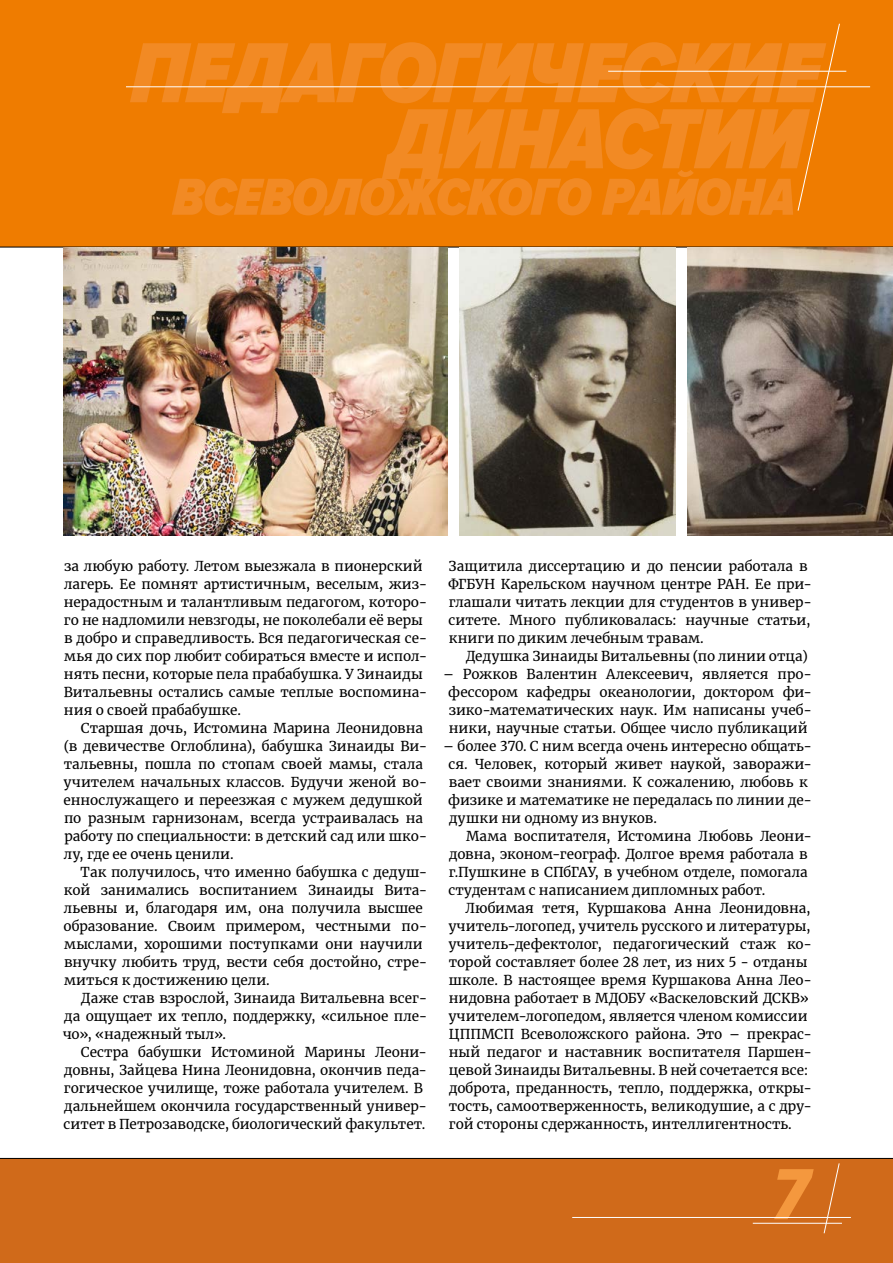
<style>
.page{position:relative;width:893px;height:1263px;background:#fff}
.page>*{position:absolute;margin:0;border:0;box-sizing:border-box;transform-origin:0 0}
.t1{font:italic 900 88.5px/66px "Proxima Nova Cond";letter-spacing:-.02em;color:#f28a24;text-align:right}
.t2{font:75px "Proxima Nova Cond Extrabld It";color:#f4983e}
.t3{font:italic 900 54px "Proxima Nova Cond";letter-spacing:-.02em;color:#f28a24}
.t4{font:13.5px/18px "Merriweather";color:#000}
</style>
<div class="page">
<div style="left:0;top:1158px;width:893px;height:105px;background:#d06a1a"></div>
<div style="left:0;top:0;width:893px;height:247px;background:#ef7c00"></div>
<hr style="left:126px;top:86px;width:744px;height:1px;background:#fff">
<hr style="left:608px;top:71px;width:238px;height:1px;background:#fff">
<div style="left:797px;top:23px;width:43px;height:188px;background:#ef7c00"></div>
<hr style="left:572px;top:1217px;width:279px;height:1px;background:#fff">
<hr style="left:753px;top:1223px;width:89px;height:1px;background:#fff">
<svg style="left:823px;top:1162px;width:17px;height:72px"></svg>
<img style="left:64px;top:247px;width:383px;height:288px">
<img style="left:459px;top:247px;width:216px;height:288px">
<img style="left:687px;top:247px;width:206px;height:288px">
<h1 class="t1" style="left:131px;top:43px;width:692px">ПЕДАГОГИЧЕСКИЕ<br>ДИНАСТИИ</h1>
<h3 class="t3" style="left:172px;top:166px;width:625px">ВСЕВОЛОЖСКОГО РАЙОНА</h3>
<p class="t4" style="left:64px;top:557px;width:365px">за любую работу. Летом выезжала в пионерский лагерь. Ее помнят артистичным, веселым, жиз&shy;нерадостным и талантливым педагогом, которо&shy;го не надломили невзгоды, не поколебали её веры в добро и справедливость. Вся педагогическая се&shy;мья до сих пор любит собираться вместе и испол&shy;нять песни, которые пела прабабушка. У Зинаиды Витальевны остались самые теплые воспомина&shy;ния о своей прабабушке.</p>
<p class="t4" style="left:64px;top:719px;width:365px;text-indent:17px">Старшая дочь, Истомина Марина Леонидовна (в девичестве Оглоблина), бабушка Зинаиды Ви&shy;тальевны, пошла по стопам своей мамы, стала учителем начальных классов. Будучи женой во&shy;еннослужащего и переезжая с мужем дедушкой по разным гарнизонам, всегда устраивалась на работу по специальности: в детский сад или шко&shy;лу, где ее очень ценили.</p>
<p class="t4" style="left:63px;top:863px;width:365px;text-indent:17px">Так получилось, что именно бабушка с дедуш&shy;кой занимались воспитанием Зинаиды Вита&shy;льевны и, благодаря им, она получила высшее образование. Своим примером, честными по&shy;мыслами, хорошими поступками они научили внучку любить труд, вести себя достойно, стре&shy;миться к достижению цели.</p>
<p class="t4" style="left:63px;top:989px;width:366px;text-align:justify;text-indent:18px">Даже став взрослой, Зинаида Витальевна всег&shy;да ощущает их тепло, поддержку, «сильное пле&shy;чо», «надежный тыл».</p>
<p class="t4" style="left:64px;top:1043px;width:365px;text-indent:17px">Сестра бабушки Истоминой Марины Леони&shy;довны, Зайцева Нина Леонидовна, окончив педа&shy;гогическое училище, тоже работала учителем. В дальнейшем окончила государственный универ&shy;ситет в Петрозаводске, биологический факультет.</p>
<p class="t4" style="left:448px;top:557px;width:365px">Защитила диссертацию и до пенсии работала в ФГБУН Карельском научном центре РАН. Ее при&shy;глашали читать лекции для студентов в универ&shy;ситете. Много публиковалась: научные статьи, книги по диким лечебным травам.</p>
<p class="t4" style="left:466px;top:647px;width:344px">Дедушка Зинаиды Витальевны (по линии отца)</p>
<p class="t4" style="left:443px;top:665px;width:370px;text-align:center">– Рожков Валентин Алексеевич, является про&shy;фессором кафедры океанологии, доктором фи&shy;зико-математических наук. Им написаны учеб&shy;ники, научные статьи. Общее число публикаций</p>
<p class="t4" style="left:448px;top:737px;width:365px;text-indent:-5px">– более 370. С ним всегда очень интересно общать&shy;ся. Человек, который живет наукой, заворажи&shy;вает своими знаниями. К сожалению, любовь к физике и математике не передалась по линии де&shy;душки ни одному из внуков.</p>
<p class="t4" style="left:448px;top:827px;width:365px;text-indent:18px">Мама воспитателя, Истомина Любовь Леони&shy;довна, эконом-географ. Долгое время работала в г.Пушкине в СПбГАУ, в учебном отделе, помогала студентам с написанием дипломных работ.</p>
<p class="t4" style="left:449px;top:899px;width:365px;text-indent:16px">Любимая тетя, Куршакова Анна Леонидовна, учитель-логопед, учитель русского и литературы, учитель-дефектолог, педагогический стаж ко&shy;торой составляет более 28 лет, из них 5 - отданы школе. В настоящее время Куршакова Анна Лео&shy;нидовна работает в МДОБУ «Васкеловский ДСКВ» учителем-логопедом, является членом комиссии ЦППМСП Всеволожского района. Это – прекрас&shy;ный педагог и наставник воспитателя Паршен&shy;цевой Зинаиды Витальевны. В ней сочетается все: доброта, преданность, тепло, поддержка, откры&shy;тость, самоотверженность, великодушие, а с дру&shy;гой стороны сдержанность, интеллигентность.</p>
<h2 class="t2" style="left:771px;top:1152px;width:38px">7</h2>
</div>
